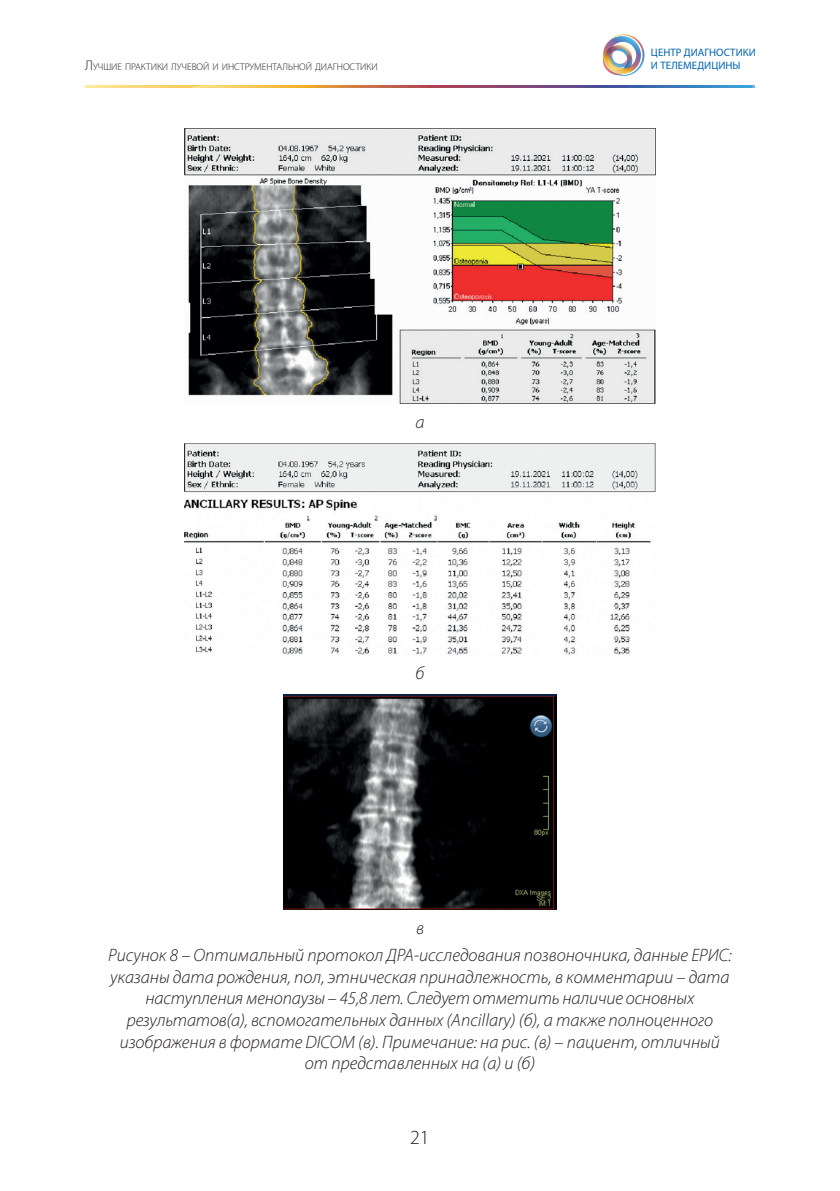
<style>
.page{position:relative;width:840px;height:1191px;background:#fff}
.page>*{position:absolute;margin:0;border:0;box-sizing:border-box;transform-origin:0 0}
.t1{font:300 20px "Myriad Pro";color:#231f20}
.t2{font:italic 300 18px/21.6px "Myriad Pro";color:#231f20;text-align:center}
.t3{font:10.8px "Myriad Pro";color:#0166b3}
.t4{font:300 9.8px "Myriad Pro";color:#231f20}
.s1{font-size:14px}
.s2{font-style:normal}
</style>
<div class="page">
<img style="left:603px;top:34px;width:41px;height:42px">
<svg style="left:85px;top:85px;width:669px;height:3px"></svg>
<svg style="left:189px;top:85px;width:562px;height:3px;background:#987976"></svg>
<img style="left:184px;top:128px;width:471px;height:276px">
<img style="left:184px;top:443px;width:471px;height:212px">
<img style="left:284px;top:694px;width:272px;height:216px">
<p class="t3" style="left:650px;top:46px;width:106px">ЦЕНТР ДИАГНОСТИКИ</p>
<p class="t4" style="left:85px;top:61px;width:294px"><span class="s1">Л</span>УЧШИЕ ПРАКТИКИ ЛУЧЕВОЙ И ИНСТРУМЕНТАЛЬНОЙ ДИАГНОСТИКИ</p>
<p class="t3" style="left:650px;top:60px;width:91px">И ТЕЛЕМЕДИЦИНЫ</p>
<p class="t2" style="left:415px;top:411px;width:11px">а</p>
<p class="t2" style="left:415px;top:662px;width:10px">б</p>
<p class="t2" style="left:108px;top:914px;width:625px;line-height:27.2px">в<br>Рисунок 8 – Оптимальный протокол ДРА-исследования позвоночника, данные ЕРИС:</p>
<p class="t2" style="left:110px;top:966px;width:620px">указаны дата рождения, пол, этническая принадлежность, в комментарии – дата наступления менопаузы <span class="s2">–</span> 45,8 лет. Следует отметить наличие основных результатов(а), вспомогательных данных (Ancillary) (б), а также полноценного изображения в формате DICOM (в). Примечание: на рис. (в) – пациент, отличный от представленных на (а) и (б)</p>
<p class="t1" style="left:410px;top:1126px;width:21px">21</p>
</div>
